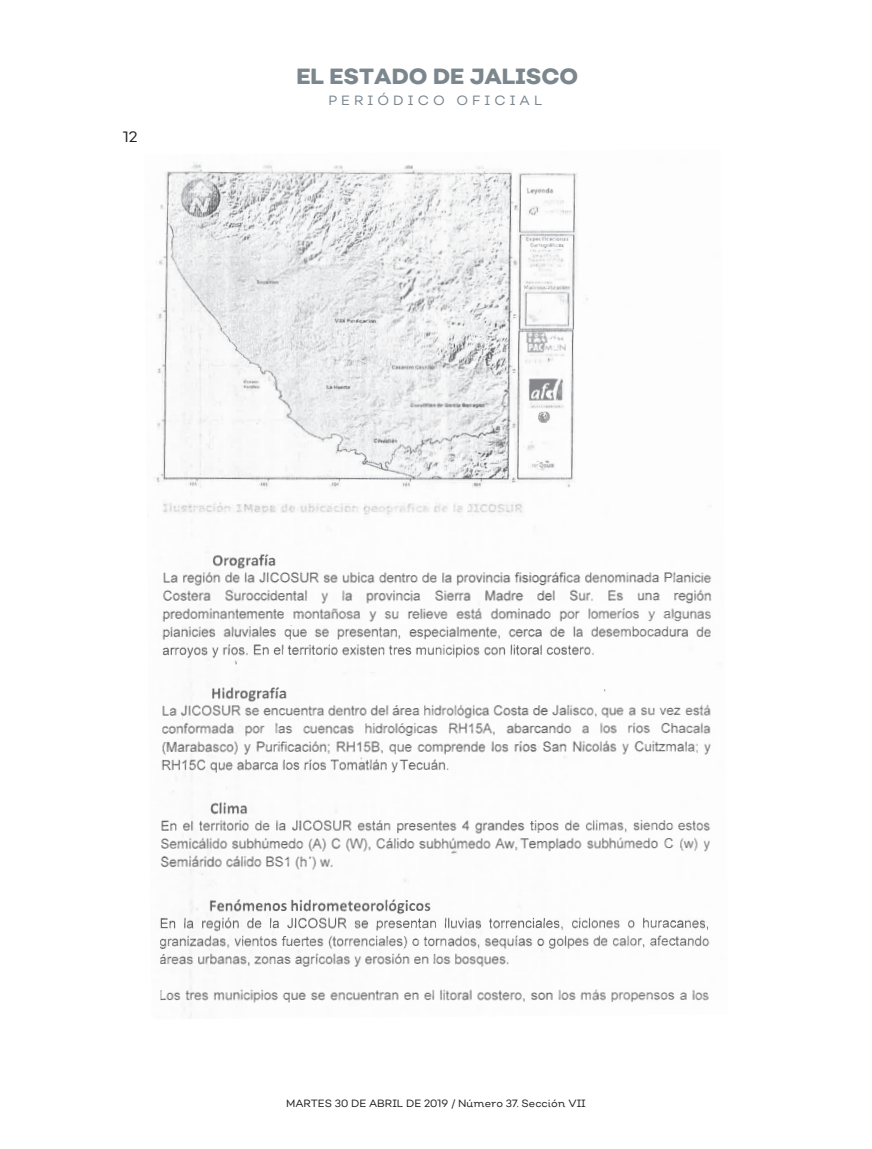
<style>
.page{position:relative;width:872px;height:1149px;background:#fff}
.page>*{position:absolute;margin:0;border:0;box-sizing:border-box;transform-origin:0 0}
.t1{font:800 21.9px "Nutmeg";color:#7c868d}
.t2{font:15px "Nutmeg Headline";color:#231f20}
.t3{font:13.35px "Nutmeg";letter-spacing:.3em;color:#7c868d}
.t4{font:10.5px "Nutmeg Headline";color:#231f20}
</style>
<div class="page">
<img style="left:154px;top:162px;width:250px;height:856px">
<img style="left:404px;top:165px;width:184px;height:351px">
<img style="left:510px;top:236px;width:62px;height:138px">
<img style="left:524px;top:254px;width:42px;height:196px">
<img style="left:530px;top:409px;width:181px;height:107px">
<img style="left:157px;top:550px;width:555px;height:455px">
<h2 class="t2" style="left:123px;top:127px;width:16px">12</h2>
<h1 class="t1" style="left:296px;top:62px;width:283px">EL ESTADO DE JALISCO</h1>
<p class="t3" style="left:328px;top:92px;width:215px">PERIÓDICO OFICIAL</p>
<p class="t4" style="left:286px;top:1096px;width:301px">MARTES 30 DE ABRIL DE 2019 / Número 37. Sección VII</p>
</div>
